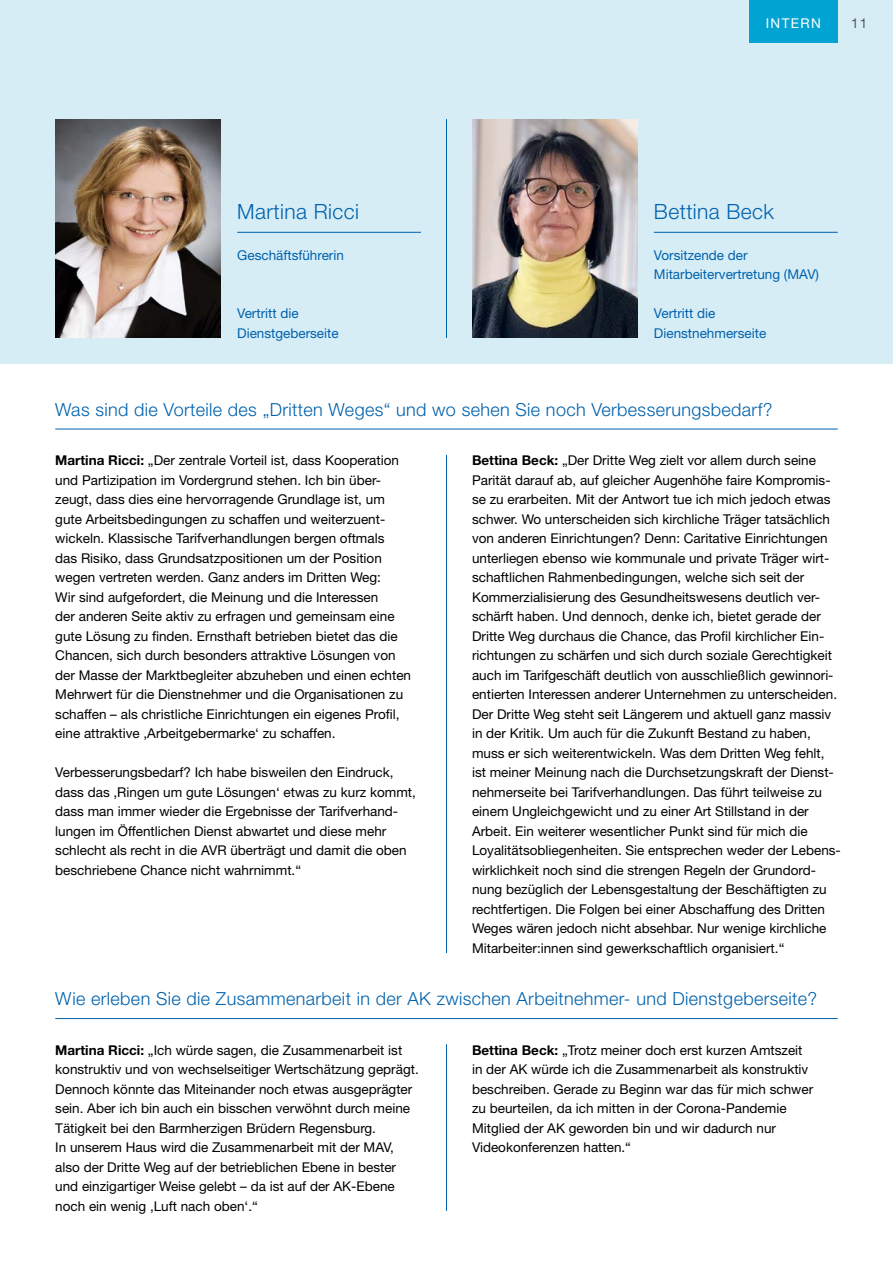
<style>
.page{position:relative;width:893px;height:1263px;background:#fff}
.page>*{position:absolute;margin:0;border:0;box-sizing:border-box;transform-origin:0 0}
.t1{font:300 21px "Helvetica Neue";letter-spacing:.02em;color:#0062ad}
.t2{font:300 18px "Helvetica Neue";letter-spacing:.02em;color:#0062ad}
.t3{font:13.5px/19.5px "Helvetica Neue";color:#000}
.t4{font:13.5px/19.5px "Helvetica Neue";color:#0062ad}
.t5{font:13.5px "Helvetica Neue";letter-spacing:.1em;color:#fff}
.t6{font:13.5px "Helvetica Neue";color:#555756}
.s1{font-weight:700}
</style>
<div class="page">
<div style="left:0;top:0;width:893px;height:363px;background:#d7edf6"></div>
<div style="left:749px;top:0;width:89px;height:43px;background:#00a3d1"></div>
<img style="left:472px;top:119px;width:166px;height:219px">
<img style="left:55px;top:119px;width:166px;height:219px">
<hr style="left:55px;top:429px;width:783px;height:1px;background:#0062ad">
<hr style="left:55px;top:1018px;width:783px;height:1px;background:#0062ad">
<hr style="left:446px;top:455px;width:1px;height:498px;background:#0062ad">
<hr style="left:446px;top:119px;width:1px;height:219px;background:#0062ad">
<hr style="left:446px;top:1044px;width:1px;height:167px;background:#0062ad">
<hr style="left:237px;top:232px;width:184px;height:1px;background:#0062ad">
<hr style="left:654px;top:232px;width:184px;height:1px;background:#0062ad">
<p class="t5" style="left:766px;top:15px;width:56px">INTERN</p>
<p class="t6" style="left:851px;top:15px;width:18px">11</p>
<h1 class="t1" style="left:237px;top:199px;width:123px">Martina Ricci</h1>
<p class="t4" style="left:237px;top:245px;width:108px">Geschäftsführerin</p>
<p class="t4" style="left:237px;top:304px;width:103px">Vertritt die<br>Dienstgeberseite</p>
<h1 class="t1" style="left:654px;top:199px;width:122px">Bettina Beck</h1>
<p class="t4" style="left:654px;top:245px;width:167px">Vorsitzende der<br>Mitarbeitervertretung (MAV)</p>
<p class="t4" style="left:654px;top:304px;width:114px">Vertritt die<br>Dienstnehmerseite</p>
<h2 class="t2" style="left:55px;top:398px;width:719px">Was sind die Vorteile des „Dritten Weges“ und wo sehen Sie noch Verbesserungsbedarf?</h2>
<p class="t3" style="left:55px;top:451px;width:357px"><span class="s1">Martina Ricci:</span> „Der zentrale Vorteil ist, dass Kooperation und Partizipation im Vordergrund stehen. Ich bin über&shy;zeugt, dass dies eine hervorragende Grundlage ist, um gute Arbeitsbedingungen zu schaffen und weiterzuent&shy;wickeln. Klassische Tarifverhandlungen bergen oftmals<br>das Risiko, dass Grundsatzpositionen um der Position wegen vertreten werden. Ganz anders im Dritten Weg:<br>Wir sind aufgefordert, die Meinung und die Interessen<br>der anderen Seite aktiv zu erfragen und gemeinsam eine gute Lösung zu finden. Ernsthaft betrieben bietet das die Chancen, sich durch besonders attraktive Lösungen von der Masse der Marktbegleiter abzuheben und einen echten Mehrwert für die Dienstnehmer und die Organisationen zu schaffen – als christliche Einrichtungen ein eigenes Profil, eine attraktive ‚Arbeitgebermarke‘ zu schaffen.</p>
<p class="t3" style="left:55px;top:763px;width:362px">Verbesserungsbedarf? Ich habe bisweilen den Eindruck, dass das ‚Ringen um gute Lösungen‘ etwas zu kurz kommt, dass man immer wieder die Ergebnisse der Tarifverhand&shy;lungen im Öffentlichen Dienst abwartet und diese mehr schlecht als recht in die AVR überträgt und damit die oben beschriebene Chance nicht wahrnimmt.“</p>
<p class="t3" style="left:472px;top:450px;width:370px"><span class="s1">Bettina Beck:</span> „Der Dritte Weg zielt vor allem durch seine Parität darauf ab, auf gleicher Augenhöhe faire Kompromis&shy;se zu erarbeiten. Mit der Antwort tue ich mich jedoch etwas schwer. Wo unterscheiden sich kirchliche Träger tatsächlich von anderen Einrichtungen? Denn: Caritative Einrichtungen unterliegen ebenso wie kommunale und private Träger wirt&shy;schaftlichen Rahmenbedingungen, welche sich seit der Kommerzialisierung des Gesundheitswesens deutlich ver&shy;schärft haben. Und dennoch, denke ich, bietet gerade der Dritte Weg durchaus die Chance, das Profil kirchlicher Ein&shy;richtungen zu schärfen und sich durch soziale Gerechtigkeit auch im Tarifgeschäft deutlich von ausschließlich gewinnori&shy;entierten Interessen anderer Unternehmen zu unterscheiden.<br>Der Dritte Weg steht seit Längerem und aktuell ganz massiv in der Kritik. Um auch für die Zukunft Bestand zu haben, muss er sich weiterentwickeln. Was dem Dritten Weg fehlt, ist meiner Meinung nach die Durchsetzungskraft der Dienst&shy;nehmerseite bei Tarifverhandlungen. Das führt teilweise zu einem Ungleichgewicht und zu einer Art Stillstand in der Arbeit. Ein weiterer wesentlicher Punkt sind für mich die Loyalitätsobliegenheiten. Sie entsprechen weder der Lebens&shy;wirklichkeit noch sind die strengen Regeln der Grundord&shy;nung bezüglich der Lebensgestaltung der Beschäftigten zu rechtfertigen. Die Folgen bei einer Abschaffung des Dritten Weges wären jedoch nicht absehbar. Nur wenige kirchliche Mitarbeiter:innen sind gewerkschaftlich organisiert.“</p>
<h2 class="t2" style="left:55px;top:988px;width:763px">Wie erleben Sie die Zusammenarbeit in der AK zwischen Arbeitnehmer- und Dienstgeberseite?</h2>
<p class="t3" style="left:55px;top:1040px;width:365px"><span class="s1">Martina Ricci:</span> „Ich würde sagen, die Zusammenarbeit ist konstruktiv und von wechselseitiger Wertschätzung geprägt.<br>Dennoch könnte das Miteinander noch etwas ausgeprägter sein. Aber ich bin auch ein bisschen verwöhnt durch meine Tätigkeit bei den Barmherzigen Brüdern Regensburg.<br>In unserem Haus wird die Zusammenarbeit mit der MAV, also der Dritte Weg auf der betrieblichen Ebene in bester und einzigartiger Weise gelebt – da ist auf der AK-Ebene noch ein wenig ‚Luft nach oben‘.“</p>
<p class="t3" style="left:472px;top:1040px;width:343px"><span class="s1">Bettina Beck:</span> „Trotz meiner doch erst kurzen Amtszeit in der AK würde ich die Zusammenarbeit als konstruktiv beschreiben. Gerade zu Beginn war das für mich schwer zu beurteilen, da ich mitten in der Corona-Pandemie Mitglied der AK geworden bin und wir dadurch nur Videokonferenzen hatten.“</p>
</div>
